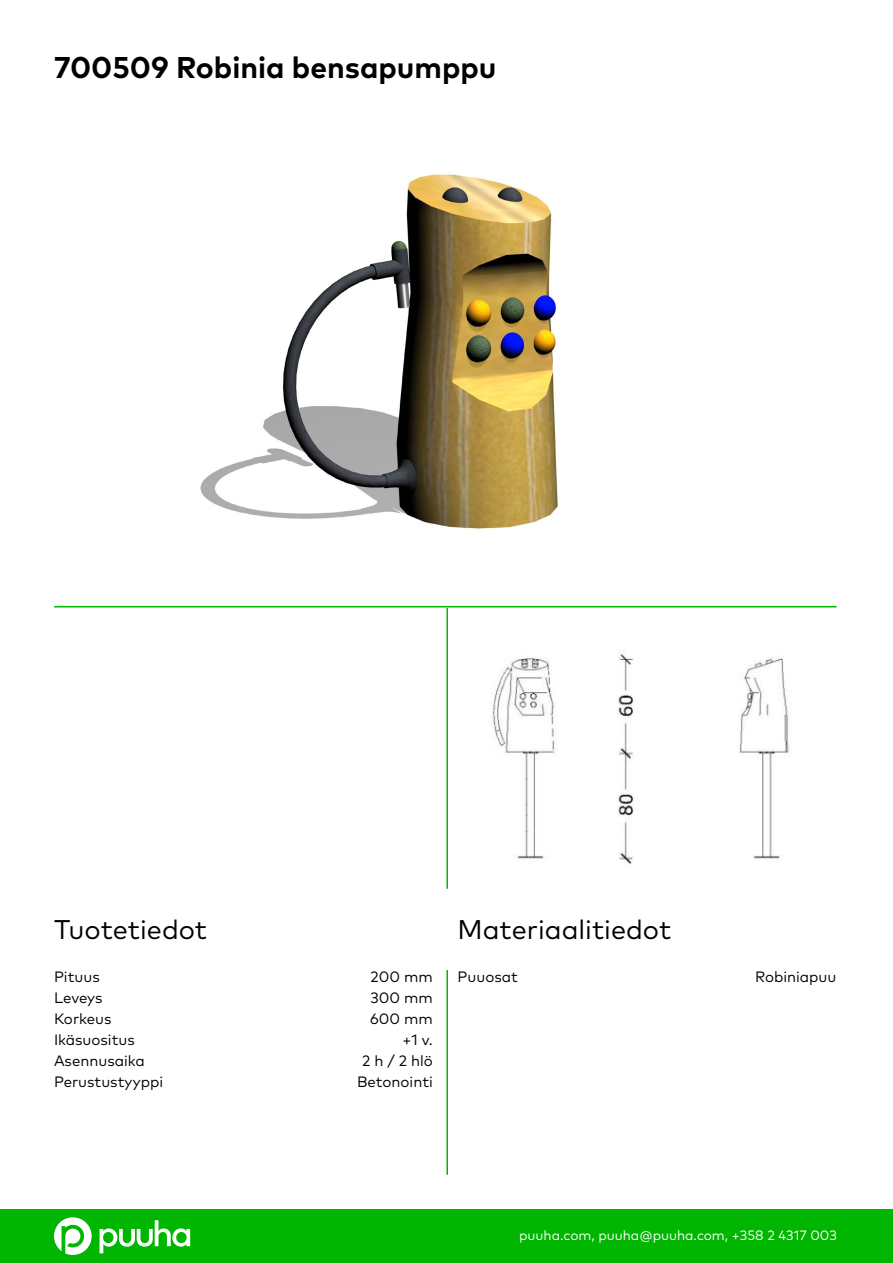
<style>
.page{position:relative;width:893px;height:1263px;background:#fff}
.page>*{position:absolute;margin:0;border:0;box-sizing:border-box;transform-origin:0 0}
.t1{font:700 30px "Mark Pro";color:#000}
.t2{font:27px "Mark Pro";color:#000}
.t3{font:15px/21px "Mark Pro";color:#000}
.t4{font:13.5px "Mark Pro";color:#fff}
</style>
<div class="page">
<div style="left:0;top:1209px;width:893px;height:54px;background:#00b600"></div>
<hr style="left:446px;top:970px;width:2px;height:205px;background:#00b600">
<hr style="left:446px;top:608px;width:2px;height:281px;background:#00b600">
<hr style="left:54px;top:606px;width:782px;height:1px;background:#00b600">
<svg style="left:54px;top:1217px;width:38px;height:38px"></svg>
<svg style="left:100px;top:1220px;width:90px;height:33px"></svg>
<img style="left:200px;top:174px;width:358px;height:355px">
<img style="left:492px;top:654px;width:297px;height:214px">
<h1 class="t1" style="left:54px;top:44px;width:444px">700509 Robinia bensapumppu</h1>
<h2 class="t2" style="left:54px;top:909px;width:155px">Tuotetiedot</h2>
<h2 class="t2" style="left:458px;top:909px;width:215px">Materiaalitiedot</h2>
<p class="t3" style="left:54px;top:965px;width:47px">Pituus</p>
<p class="t3" style="left:458px;top:965px;width:62px">Puuosat</p>
<p class="t3" style="left:755px;top:965px;width:83px">Robiniapuu</p>
<p class="t3" style="left:54px;top:986px;width:111px">Leveys<br>Korkeus<br>Ikäsuositus<br>Asennusaika<br>Perustustyyppi</p>
<p class="t3" style="left:357px;top:965px;width:77px;text-align:right">200 mm<br>300 mm<br>600 mm +1 v.<br>2 h / 2 hlö<br>Betonointi</p>
<p class="t4" style="left:519px;top:1225px;width:319px">puuha.com, puuha@puuha.com, +358 2 4317 003</p>
</div>
